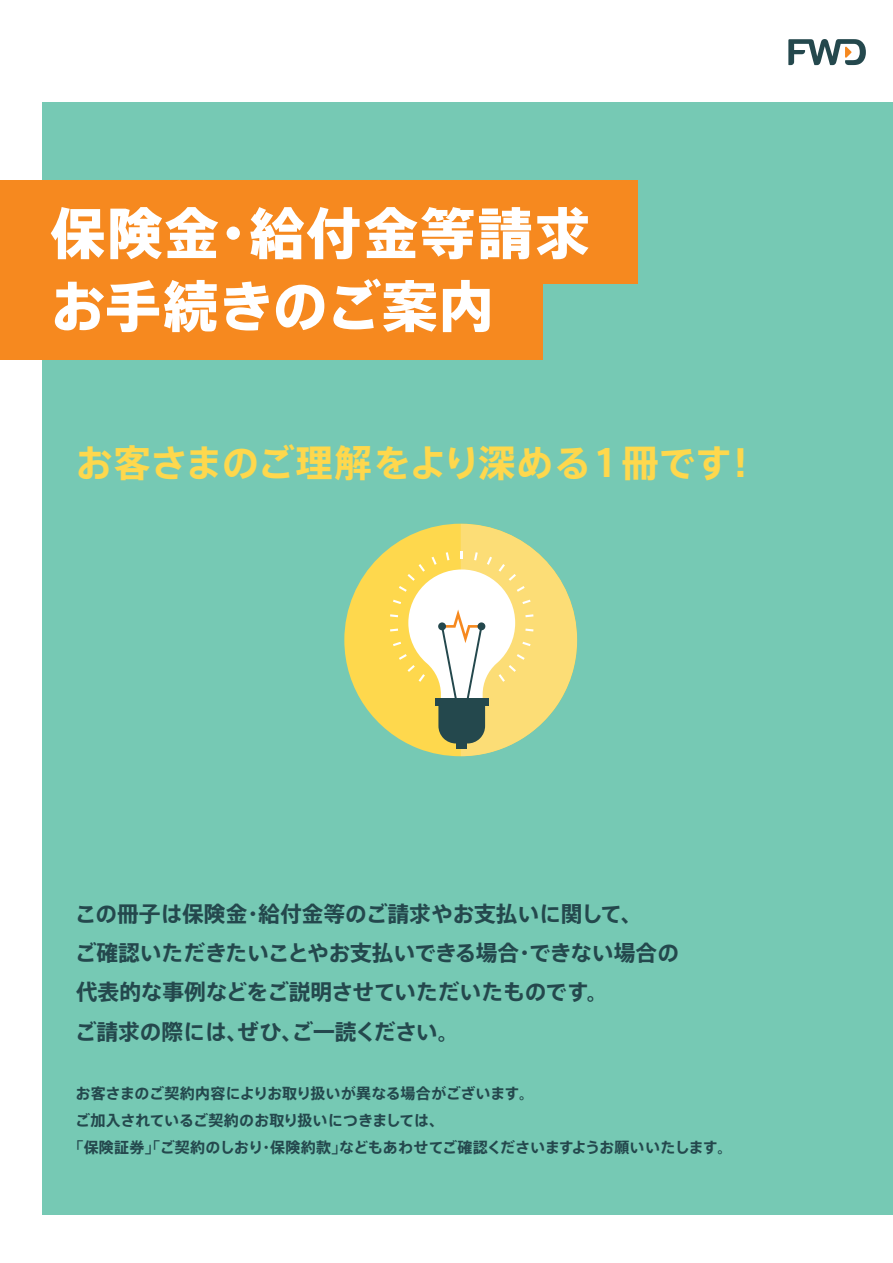
<style>
.page{position:relative;width:893px;height:1263px;background:#fff}
.page>*{position:absolute;margin:0;border:0;box-sizing:border-box;transform-origin:0 0}
.t1{font:55.35px/72.9px "Axis Basic Pro N H";letter-spacing:.02em;color:#fff}
.t2{font:37.5px "Axis Basic Pro N B";letter-spacing:-.03em;color:#fed84d}
.t3{font:21.75px/39.2px "Axis Basic Pro N B";letter-spacing:-.005em;color:#24484d}
.t4{font:15px "Axis Basic Pro N B";color:#24484d}
</style>
<div class="page">
<div style="left:43px;top:102px;width:850px;height:1112px;background:#76c9b4"></div>
<div style="left:0;top:180px;width:638px;height:104px;background:#f6891f"></div>
<div style="left:0;top:260px;width:542px;height:99px;background:#f6891f"></div>
<svg style="left:344px;top:548px;width:46px;height:185px;fill:#fed84d"></svg>
<svg style="left:390px;top:524px;width:187px;height:232px"></svg>
<svg style="left:788px;top:39px;width:78px;height:26px"></svg>
<h1 class="t1" style="left:50px;top:194px;width:542px">保険金・給付金等請求お手続きのご案内</h1>
<h2 class="t2" style="left:75px;top:434px;width:686px">お客さまのご理解をより深める１冊です！</h2>
<h3 class="t3" style="left:75px;top:893px;width:606px">この冊子は保険金・給付金等のご請求やお支払いに関して、<br>ご確認いただきたいことやお支払いできる場合・できない場合の代表的な事例などをご説明させていただいたものです。<br>ご請求の際には、ぜひ、ご一読ください。</h3>
<p class="t4" style="left:76px;top:1082px;width:460px">お客さまのご契約内容によりお取り扱いが異なる場合がございます。</p>
<p class="t4" style="left:75px;top:1109px;width:370px">ご加入されているご契約のお取り扱いにつきましては、</p>
<p class="t4" style="left:68px;top:1136px;width:665px">「保険証券」「ご契約のしおり・保険約款」などもあわせてご確認くださいますようお願いいたします。</p>
</div>
